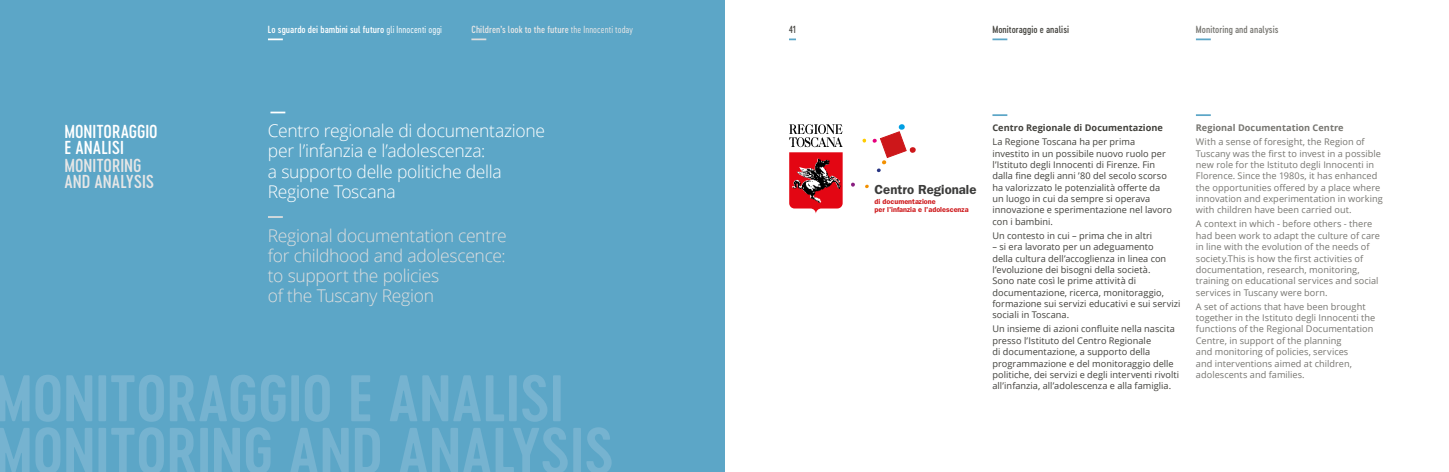
<style>
.page{position:relative;width:1449px;height:472px;background:#fff}
.page>*{position:absolute;margin:0;border:0;box-sizing:border-box;transform-origin:0 0}
.t1{font:61.25px/52.5px "Cervo Neue Semi Bold Neue";letter-spacing:-.01em;color:#76b3d0}
.t2{font:300 17.5px/20.1px "Open Sans";letter-spacing:-.015em;color:#fff}
.t3{font:300 17.5px/20.1px "Open Sans";letter-spacing:-.015em;color:#dedede}
.t4{font:17.5px/15.8px "Cervo Neue Medium Neue";letter-spacing:-.005em;color:#e6e6e6}
.t5{font:17.5px/15.8px "Cervo Neue Medium Neue";letter-spacing:-.005em;color:#fff}
.t6{font:600 13.12px "Franklin Gothic";color:#3c3c3b}
.t7{font:9.62px "Cervo Neue Medium Neue";letter-spacing:.005em;color:#fff}
.t8{font:9.62px "Cervo Neue Medium Neue";letter-spacing:.005em;color:#e6e6e6}
.t9{font:9.62px "Cervo Neue Medium Neue";letter-spacing:.005em;color:#777671}
.t10{font:9.62px "Cervo Neue Medium Neue";letter-spacing:.005em;color:#42413c}
.t11{font:9.62px "Cervo Neue Regular Neue";color:#42413c}
.t12{font:9.19px/11.4px "Open Sans";letter-spacing:.005em;color:#42413c}
.t13{font:9.19px/11.4px "Open Sans";letter-spacing:.005em;color:#777671}
.t14{font:700 9.19px "Open Sans";letter-spacing:.005em;color:#42413c}
.t15{font:700 9.19px "Open Sans";color:#777671}
.t16{font:600 7.26px/8px "Franklin Gothic";color:#cd171a}
.s1{font-family:"Cervo Neue Light Neue"}
</style>
<div class="page">
<div style="left:0;top:0;width:724px;height:471px;background:#5ca6c7"></div>
<svg style="left:789px;top:38px;width:7px;height:2px"></svg>
<svg style="left:992px;top:38px;width:15px;height:2px"></svg>
<svg style="left:1196px;top:38px;width:14px;height:2px"></svg>
<svg style="left:992px;top:114px;width:15px;height:2px"></svg>
<svg style="left:1196px;top:114px;width:14px;height:2px"></svg>
<svg style="left:270px;top:111px;width:15px;height:2px"></svg>
<svg style="left:268px;top:216px;width:15px;height:2px"></svg>
<svg style="left:851px;top:182px;width:4px;height:5px"></svg>
<svg style="left:865px;top:184px;width:4px;height:5px"></svg>
<svg style="left:862px;top:138px;width:4px;height:5px"></svg>
<svg style="left:872px;top:124px;width:44px;height:49px"></svg>
<svg style="left:789px;top:124px;width:53px;height:90px"></svg>
<img style="left:791px;top:157px;width:50px;height:47px">
<svg style="left:471px;top:38px;width:15px;height:2px"></svg>
<svg style="left:268px;top:38px;width:15px;height:2px"></svg>
<p class="t7" style="left:268px;top:23px;width:176px">Lo sguardo dei bambini sul futuro <span class="s1">gli Innocenti oggi</span></p>
<p class="t8" style="left:471px;top:23px;width:163px">Children’s look to the future <span class="s1">the Innocenti today</span></p>
<p class="t11" style="left:789px;top:23px;width:9px">41</p>
<p class="t10" style="left:992px;top:23px;width:78px">Monitoraggio e analisi</p>
<p class="t9" style="left:1196px;top:23px;width:84px">Monitoring and analysis</p>
<h2 class="t5" style="left:64px;top:124px;width:95px">MONITORAGGIO<br>E ANALISI</h2>
<h2 class="t4" style="left:64px;top:158px;width:91px">MONITORING<br>AND ANALYSIS</h2>
<h2 class="t2" style="left:268px;top:120px;width:279px">Centro regionale di documentazione per l’infanzia e l’adolescenza:<br>a supporto delle politiche della<br>Regione Toscana</h2>
<h2 class="t3" style="left:268px;top:225px;width:240px">Regional documentation centre for childhood and adolescence: to support the policies<br>of the Tuscany Region</h2>
<h1 class="t1" style="left:-6px;top:371px;width:621px">MONITORAGGIO E ANALISI<br>MONITORING AND ANALYSIS</h1>
<h3 class="t6" style="left:874px;top:181px;width:103px">Centro Regionale</h3>
<p class="t16" style="left:874px;top:197px;width:95px">di documentazione<br>per l'infanzia e l'adolescenza</p>
<p class="t14" style="left:992px;top:121px;width:172px">Centro Regionale di Documentazione</p>
<p class="t12" style="left:992px;top:136px;width:181px">La Regione Toscana ha per prima investito in un possibile nuovo ruolo per l’Istituto degli Innocenti di Firenze. Fin dalla fine degli anni ’80 del secolo scorso ha valorizzato le potenzialità offerte da un luogo in cui da sempre si operava innovazione e sperimentazione nel lavoro con i bambini.</p>
<p class="t12" style="left:992px;top:229px;width:161px">Un contesto in cui – prima che in altri</p>
<p class="t12" style="left:992px;top:240px;width:190px">– si era lavorato per un adeguamento<br>della cultura dell’accoglienza in linea con l’evoluzione dei bisogni della società.<br>Sono nate così le prime attività di documentazione, ricerca, monitoraggio, formazione sui servizi educativi e sui servizi sociali in Toscana.</p>
<p class="t12" style="left:992px;top:323px;width:188px">Un insieme di azioni confluite nella nascita presso l’Istituto del Centro Regionale<br>di documentazione, a supporto della programmazione e del monitoraggio delle politiche, dei servizi e degli interventi rivolti all’infanzia, all’adolescenza e alla famiglia.</p>
<p class="t15" style="left:1196px;top:121px;width:149px">Regional Documentation Centre</p>
<p class="t13" style="left:1196px;top:136px;width:188px">With a sense of foresight, the Region of Tuscany was the first to invest in a possible new role for the Istituto degli Innocenti in Florence. Since the 1980s, it has enhanced the opportunities offered by a place where innovation and experimentation in working with children have been carried out.</p>
<p class="t13" style="left:1196px;top:218px;width:186px">A context in which - before others - there had been work to adapt the culture of care in line with the evolution of the needs of society.This is how the first activities of documentation, research, monitoring, training on educational services and social services in Tuscany were born.</p>
<p class="t13" style="left:1196px;top:300px;width:181px">A set of actions that have been brought together in the Istituto degli Innocenti the functions of the Regional Documentation Centre, in support of the planning<br>and monitoring of policies, services<br>and interventions aimed at children, adolescents and families.</p>
</div>
